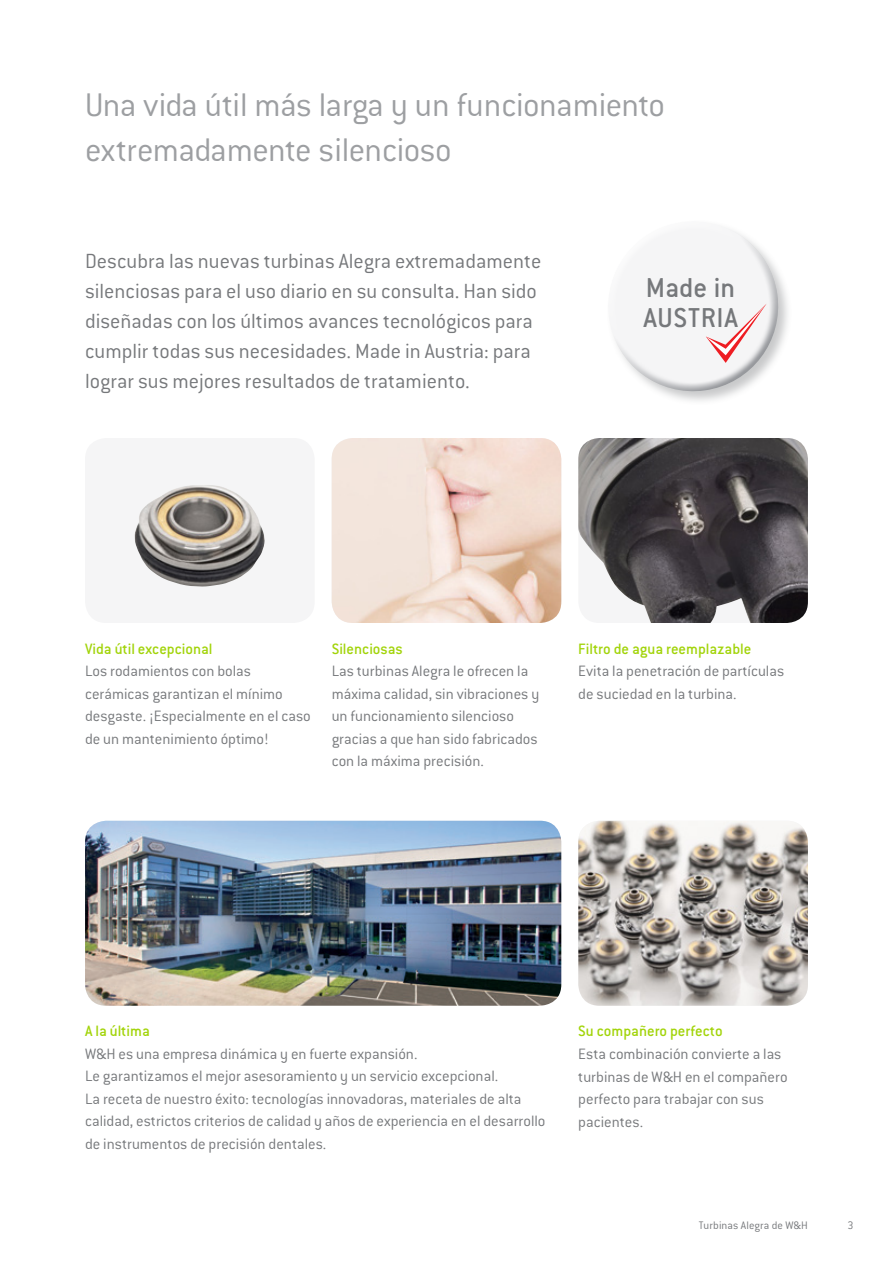
<style>
.page{position:relative;width:893px;height:1263px;background:#fff}
.page>*{position:absolute;margin:0;border:0;box-sizing:border-box;transform-origin:0 0}
.t1{font:300 36px/45px "Conduit ITC Pro";letter-spacing:-.015em;color:#9d9fa2}
.t2{font:500 30px/30px "Conduit ITC Pro";letter-spacing:.015em;color:#76787b}
.t3{font:300 22.5px/30px "Conduit ITC Pro";color:#76787b}
.t4{font:300 16.5px/22.5px "Conduit ITC Pro";color:#76787b}
.t5{font:500 16.5px "Conduit ITC Pro";color:#a2d40a}
.t6{font:300 12px "Conduit ITC Pro";letter-spacing:.01em;color:#76787b}
</style>
<div class="page">
<img style="left:85px;top:821px;width:476px;height:185px">
<img style="left:578px;top:821px;width:230px;height:185px">
<img style="left:578px;top:438px;width:230px;height:185px">
<img style="left:332px;top:438px;width:229px;height:185px">
<div style="left:85px;top:438px;width:230px;height:185px;background:#f5f5f6;border-radius:21px"></div>
<img style="left:134px;top:485px;width:131px;height:102px">
<svg style="left:614px;top:229px;width:174px;height:172px"></svg>
<h1 class="t1" style="left:85px;top:83px;width:581px">Una vida útil más larga y un funcionamiento extremadamente silencioso</h1>
<p class="t3" style="left:85px;top:247px;width:458px">Descubra las nuevas turbinas Alegra extremadamente silenciosas para el uso diario en su consulta. Han sido diseñadas con los últimos avances tecnológicos para cumplir todas sus necesidades. Made in Austria: para lograr sus mejores resultados de tratamiento.</p>
<h2 class="t2" style="left:643px;top:273px;width:96px">Made in<br>Austria</h2>
<p class="t5" style="left:85px;top:639px;width:129px">Vida útil excepcional</p>
<p class="t4" style="left:85px;top:660px;width:227px">Los rodamientos con bolas cerámicas garantizan el mínimo desgaste. ¡Especialmente en el caso de un mantenimiento óptimo!</p>
<p class="t5" style="left:332px;top:639px;width:73px">Silenciosas</p>
<p class="t4" style="left:332px;top:660px;width:209px">Las turbinas Alegra le ofrecen la máxima calidad, sin vibraciones y un funcionamiento silencioso gracias a que han sido fabricados con la máxima precisión.</p>
<p class="t5" style="left:578px;top:639px;width:175px">Filtro de agua reemplazable</p>
<p class="t4" style="left:578px;top:660px;width:207px">Evita la penetración de partículas de suciedad en la turbina.</p>
<p class="t5" style="left:85px;top:1022px;width:66px">A la última</p>
<p class="t4" style="left:85px;top:1043px;width:462px">W&amp;H es una empresa dinámica y en fuerte expansión.<br>Le garantizamos el mejor asesoramiento y un servicio excepcional.<br>La receta de nuestro éxito: tecnologías innovadoras, materiales de alta calidad, estrictos criterios de calidad y años de experiencia en el desarrollo de instrumentos de precisión dentales.</p>
<p class="t5" style="left:578px;top:1022px;width:146px">Su compañero perfecto</p>
<p class="t4" style="left:578px;top:1043px;width:211px">Esta combinación convierte a las turbinas de W&amp;H en el compañero perfecto para trabajar con sus pacientes.</p>
<p class="t6" style="left:699px;top:1218px;width:111px">Turbinas Alegra de W&amp;H</p>
<p class="t6" style="left:847px;top:1218px;width:8px">3</p>
</div>
